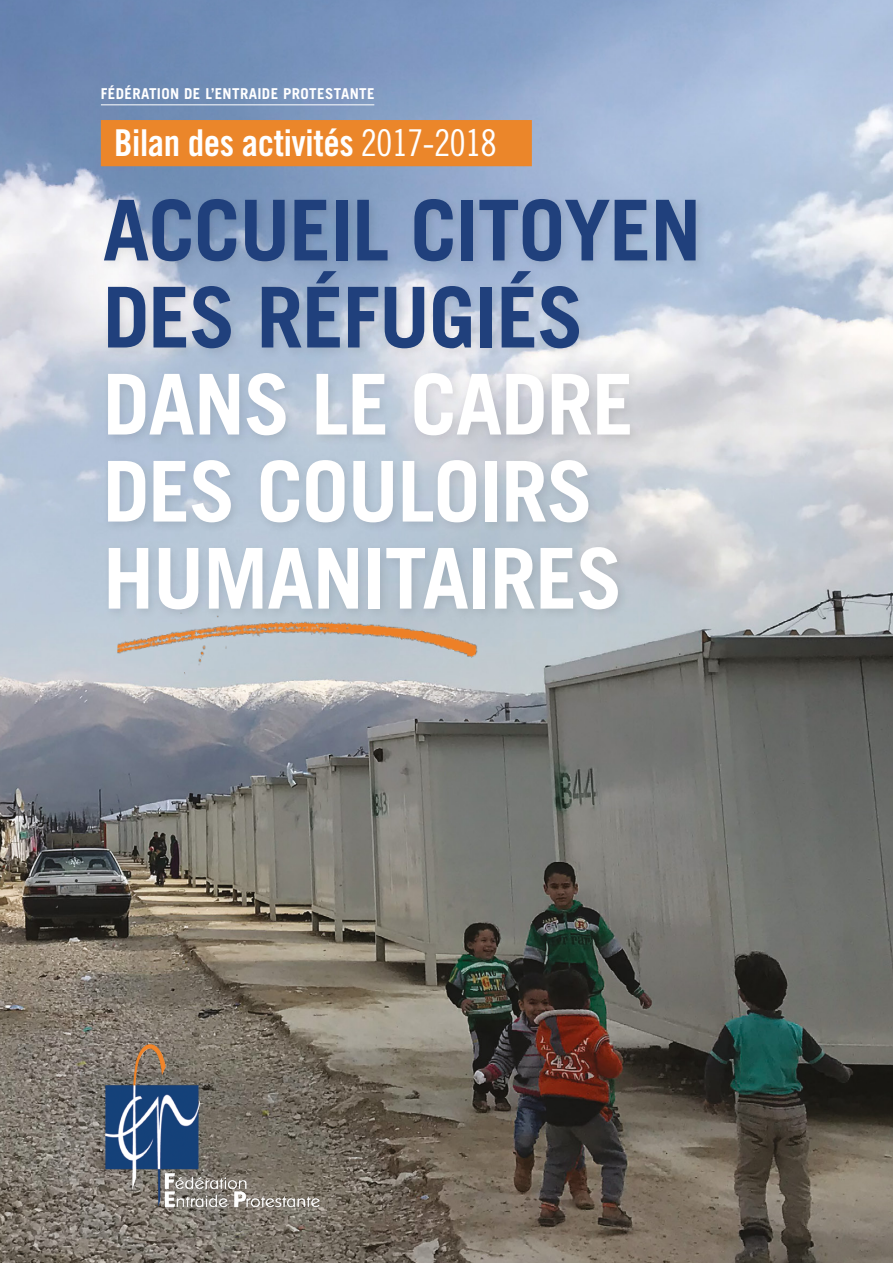
<style>
.page{position:relative;width:893px;height:1263px;background:#fff}
.page>*{position:absolute;margin:0;border:0;box-sizing:border-box;transform-origin:0 0}
.t1{font:700 84px/87px "Trade Gothic";letter-spacing:-.015em;color:#fff}
.t2{font:700 84px/87px "Trade Gothic";letter-spacing:-.015em;color:#20407c}
.t3{font:36.9px "Trade Gothic Bold Cond Twenty";letter-spacing:-.01em;color:#fff}
.t4{font:700 15px "Trade Gothic";letter-spacing:.025em;color:#fff}
.s1{font-family:"Trade Gothic Cond Eighteen"}
</style>
<div class="page">
<img style="left:0;top:0;width:893px;height:1263px">
<div style="left:99px;top:193px;width:609px;height:428px;background:#000;opacity:.1"></div>
<hr style="left:101px;top:104px;width:273px;height:1px;background:#fff">
<div style="left:101px;top:120px;width:431px;height:46px;background:#eb862a"></div>
<img style="left:88px;top:1027px;width:248px;height:188px">
<img style="left:112px;top:517px;width:458px;height:314px">
<p class="t4" style="left:101px;top:85px;width:275px">FÉDÉRATION DE L’ENTRAIDE PROTESTANTE</p>
<p class="t3" style="left:114px;top:120px;width:384px">Bilan des activités <span class="s1">2017-2018</span></p>
<p class="t2" style="left:103px;top:186px;width:600px">ACCUEIL CITOYEN<br>DES RÉFUGIÉS</p>
<p class="t1" style="left:103px;top:360px;width:533px">DANS LE CADRE<br>DES COULOIRS<br>HUMANITAIRES</p>
</div>
